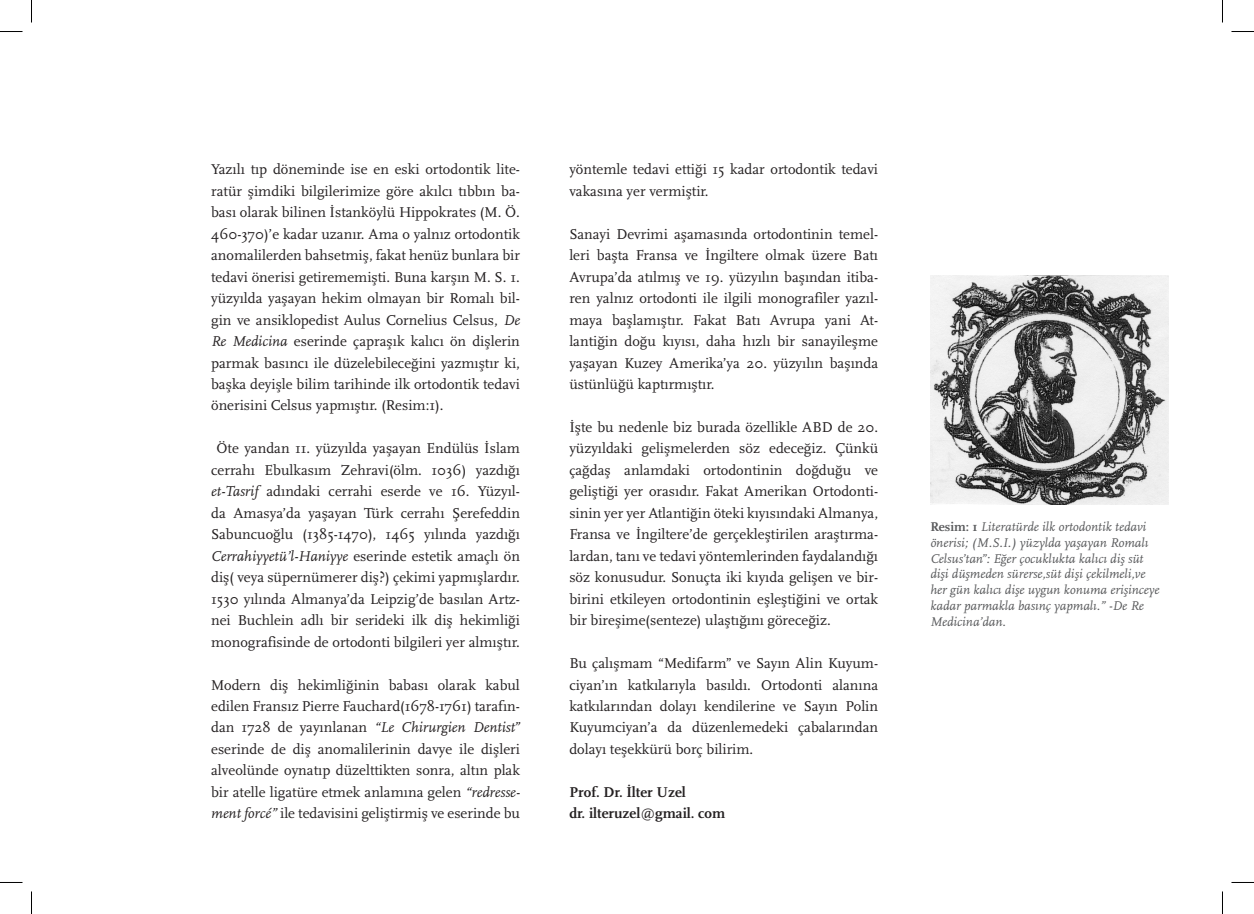
<style>
.page{position:relative;width:1254px;height:914px;background:#fff}
.page>*{position:absolute;margin:0;border:0;box-sizing:border-box;transform-origin:0 0}
.t1{font:14.85px/21.5px "Scala";color:#231f20;text-align:justify}
.t2{font:700 14.85px "Scala";color:#231f20}
.t3{font:italic 13.2px/15.9px "Scala";color:#57585a}
.s1{font-style:italic}
.s2{font-weight:700;font-style:normal}
</style>
<div class="page">
<img style="left:930px;top:275px;width:238px;height:229px">
<svg style="left:0;top:31px;width:22px;height:1px"></svg>
<svg style="left:1231px;top:31px;width:23px;height:1px"></svg>
<svg style="left:0;top:882px;width:22px;height:1px"></svg>
<svg style="left:1231px;top:882px;width:23px;height:1px"></svg>
<svg style="left:31px;top:0;width:1px;height:22px"></svg>
<svg style="left:31px;top:891px;width:1px;height:22px"></svg>
<svg style="left:1222px;top:0;width:1px;height:22px"></svg>
<svg style="left:1222px;top:891px;width:1px;height:22px"></svg>
<p class="t1" style="left:211px;top:159px;width:310px">Yazılı tıp döneminde ise en eski ortodontik lite-</p>
<p class="t1" style="left:211px;top:180px;width:310px">ratür şimdiki bilgilerimize göre akılcı tıbbın ba&shy;bası olarak bilinen İstanköylü Hippokrates (M. Ö.<br>460-370)’e kadar uzanır. Ama o yalnız ortodontik anomalilerden bahsetmiş, fakat henüz bunlara bir tedavi önerisi getirememişti. Buna karşın M. S. 1. yüzyılda yaşayan hekim olmayan bir Romalı bil&shy;gin ve ansiklopedist Aulus Cornelius Celsus, <span class="s1">De Re Medicina</span> eserinde çapraşık kalıcı ön dişlerin parmak basıncı ile düzelebileceğini yazmıştır ki, başka deyişle bilim tarihinde ilk ortodontik tedavi önerisini Celsus yapmıştır. (Resim:1).</p>
<p class="t1" style="left:211px;top:438px;width:310px;text-align:center">Öte yandan 11. yüzyılda yaşayan Endülüs İslam cerrahı Ebulkasım Zehravi(ölm. 1036) yazdığı <span class="s1">et-Tasrif</span> adındaki cerrahi eserde ve 16. Yüzyıl&shy;da Amasya’da yaşayan Türk cerrahı Şerefeddin Sabuncuoğlu (1385-1470), 1465 yılında yazdığı <span class="s1">Cerrahiyyetü’l-Haniyye</span> eserinde estetik amaçlı ön diş( veya süpernümerer diş?) çekimi yapmışlardır.</p>
<p class="t1" style="left:211px;top:588px;width:310px">1530 yılında Almanya’da Leipzig’de basılan Artz&shy;nei Buchlein adlı bir serideki ilk diş hekimliği monografisinde de ortodonti bilgileri yer almıştır.</p>
<p class="t1" style="left:211px;top:674px;width:310px">Modern diş hekimliğinin babası olarak kabul edilen Fransız Pierre Fauchard(1678-1761) tarafın&shy;dan 1728 de yayınlanan <span class="s1">“Le Chirurgien Dentist” </span>eserinde de diş anomalilerinin davye ile dişleri alveolünde oynatıp düzelttikten sonra, altın plak bir atelle ligatüre etmek anlamına gelen <span class="s1">“redresse&shy;ment forcé”</span> ile tedavisini geliştirmiş ve eserinde bu</p>
<p class="t1" style="left:569px;top:159px;width:310px">yöntemle tedavi ettiği 15 kadar ortodontik tedavi vakasına yer vermiştir.</p>
<p class="t1" style="left:569px;top:223px;width:310px">Sanayi Devrimi aşamasında ortodontinin temel-</p>
<p class="t1" style="left:569px;top:245px;width:310px">leri başta Fransa ve İngiltere olmak üzere Batı<br>Avrupa’da atılmış ve 19. yüzyılın başından itiba-</p>
<p class="t1" style="left:569px;top:288px;width:310px">ren yalnız ortodonti ile ilgili monografiler yazıl&shy;maya başlamıştır. Fakat Batı Avrupa yani At&shy;lantiğin doğu kıyısı, daha hızlı bir sanayileşme yaşayan Kuzey Amerika’ya 20. yüzyılın başında üstünlüğü kaptırmıştır.</p>
<p class="t1" style="left:569px;top:416px;width:310px">İşte bu nedenle biz burada özellikle ABD de 20. yüzyıldaki gelişmelerden söz edeceğiz. Çünkü çağdaş anlamdaki ortodontinin doğduğu ve geliştiği yer orasıdır. Fakat Amerikan Ortodonti-</p>
<p class="t1" style="left:569px;top:502px;width:310px">sinin yer yer Atlantiğin öteki kıyısındaki Almanya, Fransa ve İngiltere’de gerçekleştirilen araştırma&shy;lardan, tanı ve tedavi yöntemlerinden faydalandığı söz konusudur. Sonuçta iki kıyıda gelişen ve bir&shy;birini etkileyen ortodontinin eşleştiğini ve ortak bir bireşime(senteze) ulaştığını göreceğiz.</p>
<p class="t1" style="left:569px;top:652px;width:310px">Bu çalışmam “Medifarm” ve Sayın Alin Kuyum&shy;ciyan’ın katkılarıyla basıldı. Ortodonti alanına katkılarından dolayı kendilerine ve Sayın Polin Kuyumciyan’a da düzenlemedeki çabalarından dolayı teşekkürü borç bilirim.</p>
<p class="t2" style="left:569px;top:783px;width:118px">Prof. Dr. İlter Uzel</p>
<p class="t2" style="left:569px;top:805px;width:157px">dr. ilteruzel@gmail. com</p>
<p class="t3" style="left:930px;top:519px;width:231px"><span class="s2">Resim: 1</span> Literatürde ilk ortodontik tedavi önerisi; (M.S.I.) yüzylda yaşayan Romalı Celsus’tan”: Eğer çocuklukta kalıcı diş süt dişi düşmeden sürerse,süt dişi çekilmeli,ve her gün kalıcı dişe uygun konuma erişinceye kadar parmakla basınç yapmalı.” -De Re Medicina’dan.</p>
</div>
